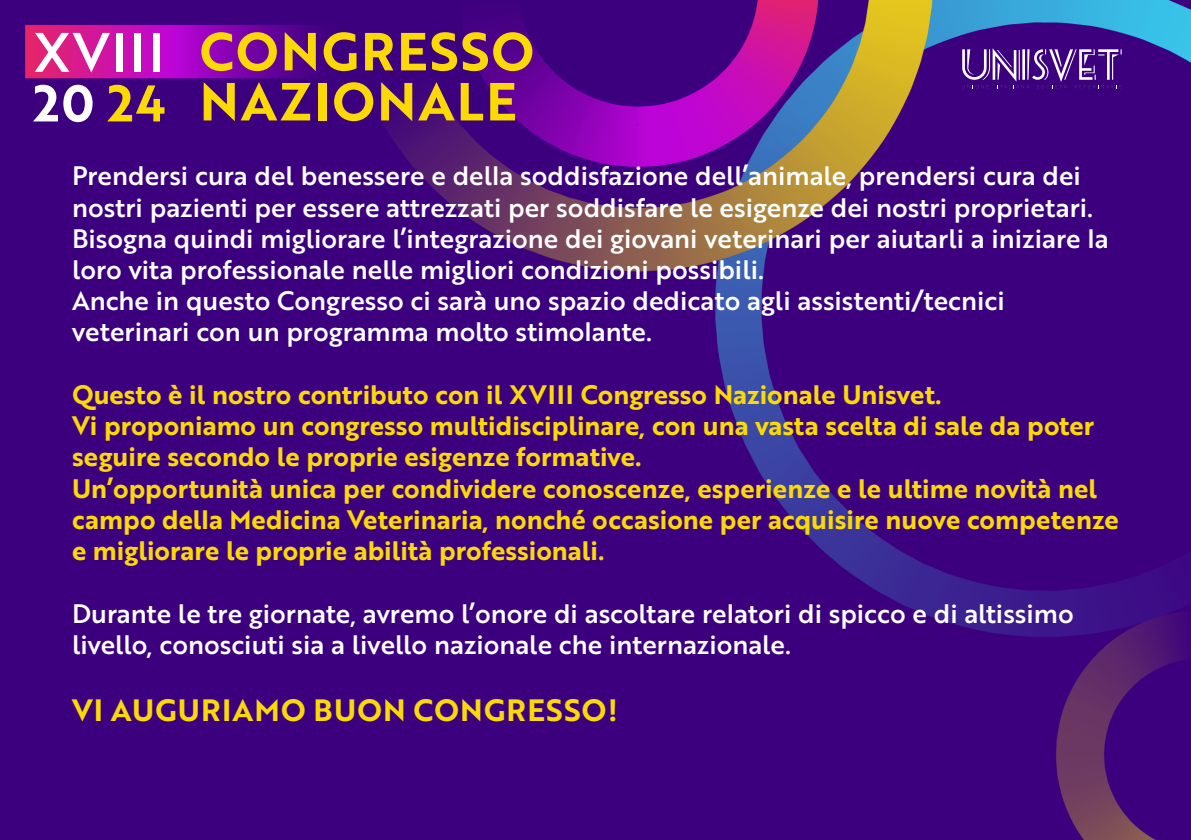
<style>
.page{position:relative;width:1191px;height:840px;background:#fff}
.page>*{position:absolute;margin:0;border:0;box-sizing:border-box;transform-origin:0 0}
.t1{font:54px "Brother 1816 Medium";letter-spacing:.04em;color:#fff}
.t2{font:52px/50px "Brother 1816 Bold";letter-spacing:.04em;color:#fad906}
.t3{font:50px "Brother 1816 Bold";color:#fff}
.t4{font:30px "Brother 1816 Bold";letter-spacing:.04em;color:#fad906}
.t5{font:26px/31.2px "Brother 1816 Medium";color:#fff}
.t6{font:26px/31.2px "Brother 1816 Bold";color:#fad906}
.s1{color:#fad906}
</style>
<div class="page">
<img style="left:0;top:0;width:1191px;height:839px">
<svg style="left:962px;top:48px;width:159px;height:40px"></svg>
<h1 class="t1" style="left:33px;top:12px;width:133px">XVIII</h1>
<h3 class="t3" style="left:33px;top:65px;width:134px">20 <span class="s1">24</span></h3>
<h2 class="t2" style="left:200px;top:25px;width:336px">CONGRESSO<br>NAZIONALE</h2>
<p class="t5" style="left:72px;top:159px;width:1022px">Prendersi cura del benessere e della soddisfazione dell’animale, prendersi cura dei nostri pazienti per essere attrezzati per soddisfare le esigenze dei nostri proprietari.</p>
<p class="t5" style="left:72px;top:222px;width:1038px">Bisogna quindi migliorare l’integrazione dei giovani veterinari per aiutarli a iniziare la loro vita professionale nelle migliori condizioni possibili.</p>
<p class="t5" style="left:72px;top:284px;width:934px">Anche in questo Congresso ci sarà uno spazio dedicato agli assistenti/tecnici veterinari con un programma molto stimolante.</p>
<p class="t6" style="left:72px;top:378px;width:871px">Questo è il nostro contributo con il XVIII Congresso Nazionale Unisvet.</p>
<p class="t6" style="left:72px;top:409px;width:1024px">Vi proponiamo un congresso multidisciplinare, con una vasta scelta di sale da poter seguire secondo le proprie esigenze formative.</p>
<p class="t6" style="left:72px;top:471px;width:1048px">Un’opportunità unica per condividere conoscenze, esperienze e le ultime novità nel campo della Medicina Veterinaria, nonché occasione per acquisire nuove competenze e migliorare le proprie abilità professionali.</p>
<p class="t5" style="left:72px;top:596px;width:1003px">Durante le tre giornate, avremo l’onore di ascoltare relatori di spicco e di altissimo livello, conosciuti sia a livello nazionale che internazionale.</p>
<p class="t4" style="left:72px;top:687px;width:547px">VI AUGURIAMO BUON CONGRESSO!</p>
</div>
